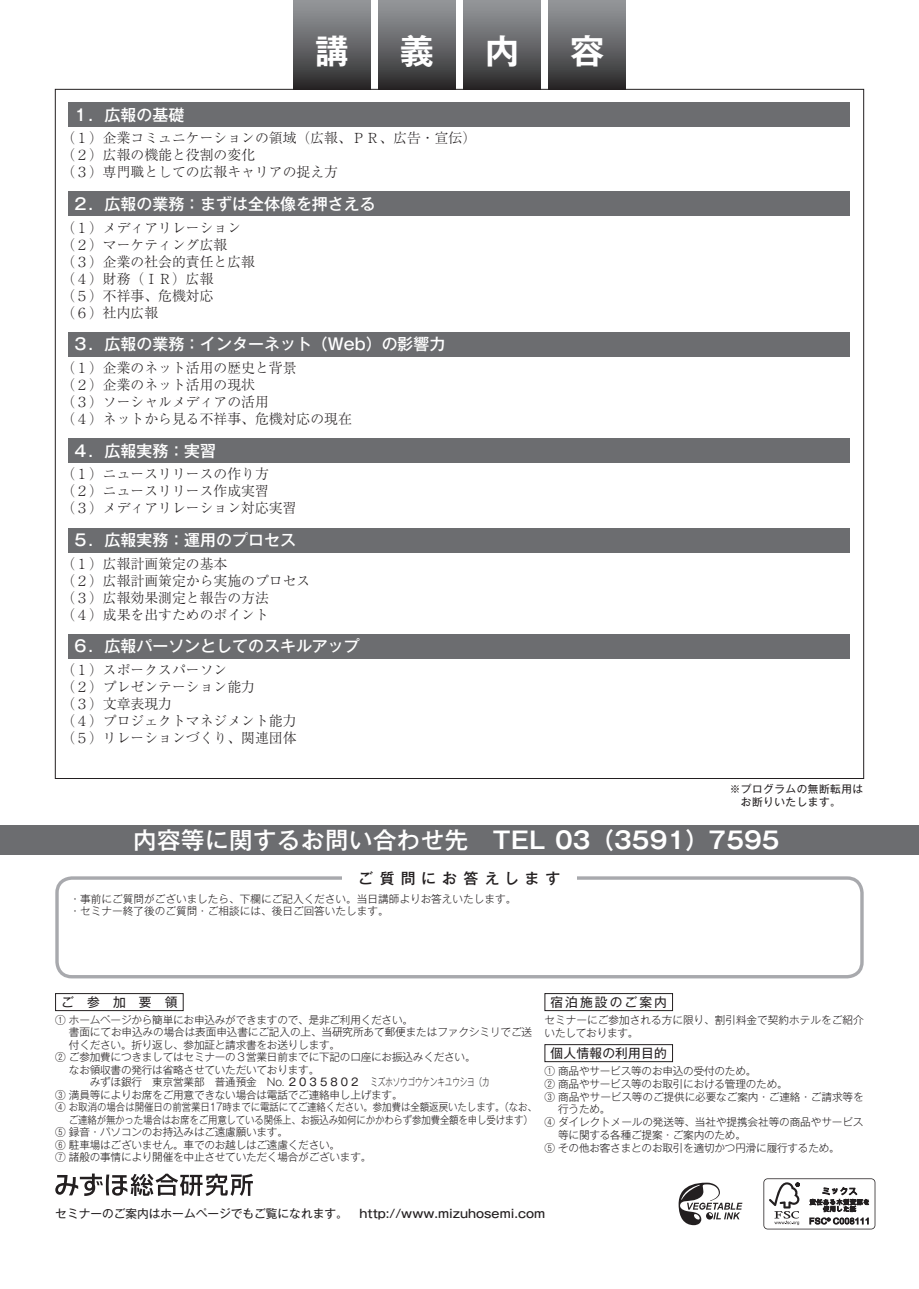
<style>
.page{position:relative;width:919px;height:1289px;background:#fff}
.page>*{position:absolute;margin:0;border:0;box-sizing:border-box;transform-origin:0 0}
.t1{font:700 34.05px "Gothic MB101 Pro De";color:#fff}
.t2{font:500 23.4px "Gothic MB101 Pro";letter-spacing:.025em;color:#fff}
.t3{font:500 15.9px "Gothic MB101 Pro";color:#fff}
.t4{font:500 14.85px "Gothic MB101 Pro";letter-spacing:.4em;color:#231f20}
.t5{font:300 13.8px/17px "Ryumin Pro";color:#231f20}
.t6{font:12.75px "Gothic MB101 Pro";letter-spacing:.16em;color:#231f20}
.t7{font:12.75px "Gothic MB101 Pro";letter-spacing:.015em;color:#231f20}
.t8{font:11.7px "Gothic MB101 Pro";color:#231f20}
.t9{font:300 10.65px "Gothic MB101 Pro";letter-spacing:-.02em;color:#231f20}
.t10{font:300 10.65px/12.8px "Gothic MB101 Pro";color:#231f20}
.t11{font:300 10.65px "Gothic MB101 Pro";letter-spacing:-.02em;color:#231f20;scale:.89 1}
.t12{font:10.65px/12.8px "Gothic MB101 Pro";letter-spacing:.05em;color:#231f20}
.s1{font-family:"Gothic MB101 Pro De";font-weight:700}
.s2{font-weight:400}
.s3{font-weight:500}
</style>
<div class="page">
<svg style="left:55px;top:1173px;width:198px;height:22px"></svg>
<svg style="left:763px;top:1178px;width:112px;height:51px"></svg>
<svg style="left:678px;top:1182px;width:64px;height:43px"></svg>
<div style="left:293px;top:0;width:77px;height:89px;background:linear-gradient(to bottom,#9a9ca0,#2c2b2c)"></div>
<div style="left:378px;top:0;width:77px;height:89px;background:linear-gradient(to bottom,#9a9ca0,#2c2b2c)"></div>
<div style="left:463px;top:0;width:77px;height:89px;background:linear-gradient(to bottom,#9a9ca0,#2c2b2c)"></div>
<div style="left:549px;top:0;width:76px;height:89px;background:linear-gradient(to bottom,#9a9ca0,#2c2b2c)"></div>
<div style="left:55px;top:876px;width:808px;height:102px;border:3px solid #a8a9ad;border-radius:15px"></div>
<div style="left:342px;top:867px;width:234px;height:21px;background:#fff"></div>
<div style="left:0;top:825px;width:918px;height:30px;background:#6c6d70"></div>
<div style="left:55px;top:993px;width:128px;height:17px;border:1px solid #231f20"></div>
<div style="left:544px;top:993px;width:128px;height:17px;border:1px solid #231f20"></div>
<div style="left:544px;top:1044px;width:128px;height:17px;border:1px solid #231f20"></div>
<div style="left:68px;top:102px;width:781px;height:25px;background:#6c6d70"></div>
<div style="left:68px;top:192px;width:781px;height:24px;background:#6c6d70"></div>
<div style="left:68px;top:332px;width:781px;height:24px;background:#6c6d70"></div>
<div style="left:68px;top:438px;width:781px;height:25px;background:#6c6d70"></div>
<div style="left:68px;top:528px;width:781px;height:24px;background:#6c6d70"></div>
<div style="left:68px;top:634px;width:781px;height:24px;background:#6c6d70"></div>
<h1 class="t1" style="left:315px;top:23px;width:36px">講</h1>
<h1 class="t1" style="left:400px;top:23px;width:36px">義</h1>
<h1 class="t1" style="left:485px;top:23px;width:36px">内</h1>
<h1 class="t1" style="left:570px;top:23px;width:36px">容</h1>
<h3 class="t3" style="left:73px;top:101px;width:113px">１．広報の基礎</h3>
<p class="t5" style="left:61px;top:128px;width:416px">（１）企業コミュニケーションの領域（広報、ＰＲ、広告・宣伝）（２）広報の機能と役割の変化<br>（３）専門職としての広報キャリアの捉え方</p>
<h3 class="t3" style="left:73px;top:191px;width:304px">２．広報の業務：まずは全体像を押さえる</h3>
<p class="t5" style="left:61px;top:218px;width:195px">（１）メディアリレーション（２）マーケティング広報<br>（３）企業の社会的責任と広報（４）財務（ＩＲ）広報<br>（５）不祥事、危機対応<br>（６）社内広報</p>
<h3 class="t3" style="left:73px;top:331px;width:374px">３．広報の業務：インターネット（Web）の影響力</h3>
<p class="t5" style="left:61px;top:358px;width:292px">（１）企業のネット活用の歴史と背景<br>（２）企業のネット活用の現状<br>（３）ソーシャルメディアの活用<br>（４）ネットから見る不祥事、危機対応の現在</p>
<h3 class="t3" style="left:73px;top:437px;width:145px">４．広報実務：実習</h3>
<p class="t5" style="left:61px;top:464px;width:236px">（１）ニュースリリースの作り方<br>（２）ニュースリリース作成実習<br>（３）メディアリレーション対応実習</p>
<h3 class="t3" style="left:73px;top:527px;width:225px">５．広報実務：運用のプロセス</h3>
<p class="t5" style="left:61px;top:554px;width:250px">（１）広報計画策定の基本<br>（２）広報計画策定から実施のプロセス（３）広報効果測定と報告の方法<br>（４）成果を出すためのポイント</p>
<h3 class="t3" style="left:73px;top:633px;width:289px">６．広報パーソンとしてのスキルアップ</h3>
<p class="t5" style="left:61px;top:660px;width:236px">（１）スポークスパーソン<br>（２）プレゼンテーション能力<br>（３）文章表現力<br>（４）プロジェクトマネジメント能力（５）リレーションづくり、関連団体</p>
<p class="t12" style="left:729px;top:781px;width:135px">※プログラムの無断転用は　お断りいたします。</p>
<h2 class="t2" style="left:133px;top:820px;width:648px">内容等に関するお問い合わせ先　<span class="s1">TEL 03（3591）7595</span></h2>
<h3 class="t4" style="left:358px;top:865px;width:203px">ご質問にお答えします</h3>
<p class="t10" style="left:70px;top:890px;width:448px">・事前にご質問がございましたら、下欄にご記入ください。当日講師よりお答えいたします。・セミナー終了後のご質問・ご相談には、後日ご回答いたします。</p>
<p class="t6" style="left:61px;top:991px;width:118px">ご参加要領</p>
<p class="t9" style="left:55px;top:1011px;width:359px">① ホームページから簡単にお申込みができますので、是非ご利用ください。</p>
<p class="t9" style="left:69px;top:1023px;width:465px">書面にてお申込みの場合は表面申込書にご記入の上、当研究所あて郵便またはファクシミリでご送</p>
<p class="t9" style="left:69px;top:1036px;width:273px">付ください。折り返し、参加証と請求書をお送りします。</p>
<p class="t9" style="left:55px;top:1048px;width:422px">② ご参加費につきましてはセミナーの３営業日前までに下記の口座にお振込みください。</p>
<p class="t9" style="left:69px;top:1061px;width:252px">なお領収書の発行は省略させていただいております。</p>
<p class="t10" style="left:69px;top:1074px;width:422px">　　みずほ銀行　東京営業部　普通預金　No. <span class="s2">２０３５８０２</span> ミズホソウゴウケンキユウシヨ（カ</p>
<p class="t9" style="left:55px;top:1085px;width:349px">③ 満員等によりお席をご用意できない場合は電話でご連絡申し上げます。</p>
<p class="t9" style="left:55px;top:1098px;width:483px">④ お取消の場合は開催日の前営業日17時までに電話にてご連絡ください。参加費は全額返戻いたします。（なお、</p>
<p class="t11" style="left:69px;top:1110px;width:523px">ご連絡が無かった場合はお席をご用意している関係上、お振込み如何にかかわらず参加費全額を申し受けます）</p>
<p class="t9" style="left:55px;top:1123px;width:234px">⑤ 録音・パソコンのお持込みはご遠慮願います。</p>
<p class="t9" style="left:55px;top:1135px;width:286px">⑥ 駐車場はございません。車でのお越しはご遠慮ください。</p>
<p class="t9" style="left:55px;top:1148px;width:317px">⑦ 諸般の事情により開催を中止させていただく場合がございます。</p>
<p class="t6" style="left:550px;top:991px;width:118px">宿泊施設のご案内</p>
<p class="t10" style="left:544px;top:1012px;width:320px">セミナーにご参加される方に限り、割引料金で契約ホテルをご紹介いたしております。</p>
<p class="t7" style="left:550px;top:1042px;width:118px">個人情報の利用目的</p>
<p class="t9" style="left:544px;top:1062px;width:213px">① 商品やサービス等のお申込の受付のため。</p>
<p class="t9" style="left:544px;top:1074px;width:244px">② 商品やサービス等のお取引における管理のため。</p>
<p class="t9" style="left:544px;top:1087px;width:320px">③ 商品やサービス等のご提供に必要なご案内・ご連絡・ご請求等を</p>
<p class="t9" style="left:558px;top:1100px;width:54px">行うため。</p>
<p class="t9" style="left:544px;top:1113px;width:320px">④ ダイレクトメールの発送等、当社や提携会社等の商品やサービス</p>
<p class="t9" style="left:558px;top:1125px;width:189px">等に関する各種ご提案・ご案内のため。</p>
<p class="t9" style="left:544px;top:1138px;width:297px">⑤ その他お客さまとのお取引を適切かつ円滑に履行するため。</p>
<p class="t8" style="left:55px;top:1204px;width:491px">セミナーのご案内はホームページでもご覧になれます。　<span class="s3">http://www.mizuhosemi.com</span></p>
</div>
